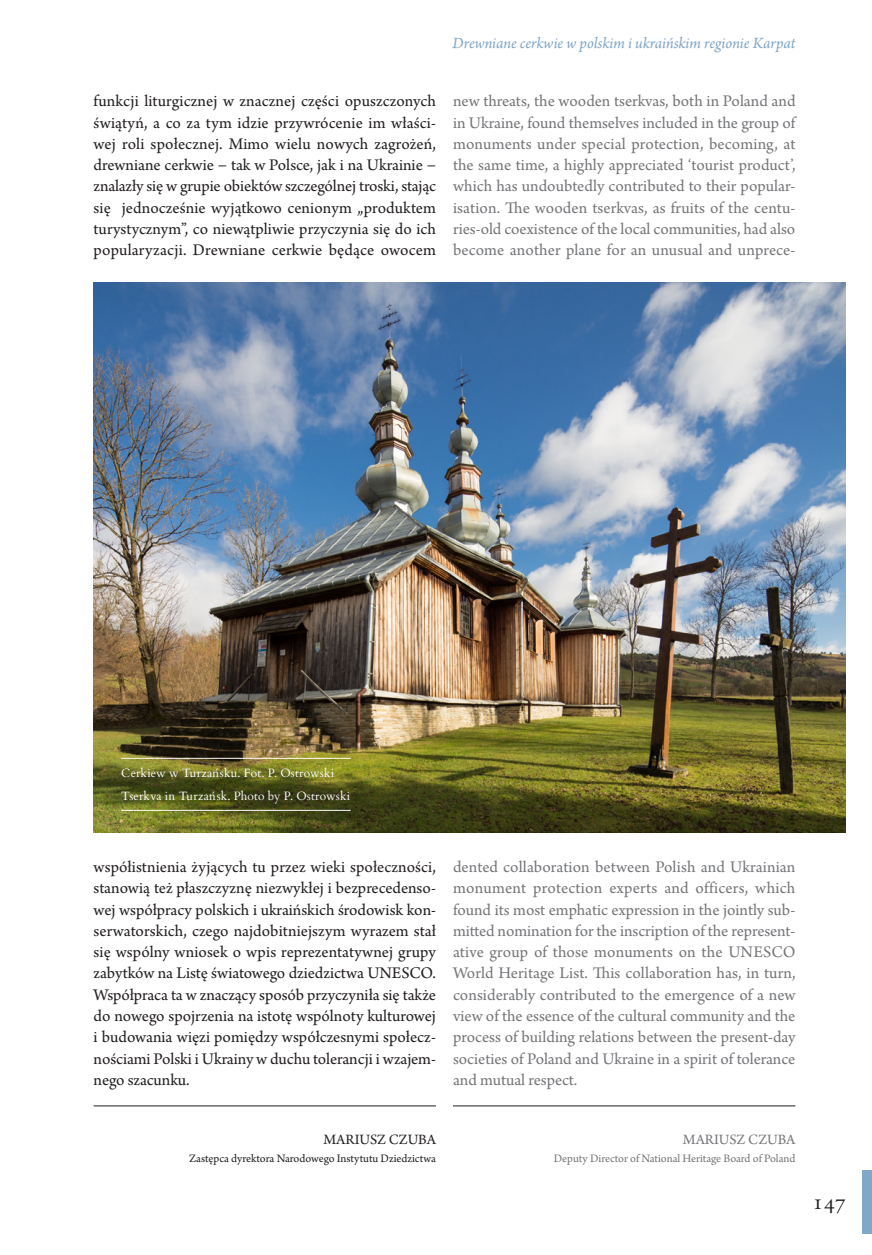
<style>
.page{position:relative;width:872px;height:1255px;background:#fff}
.page>*{position:absolute;margin:0;border:0;box-sizing:border-box;transform-origin:0 0}
.t1{font:22.5px "Adobe Garamond Pro";color:#231f20}
.t2{font:17.1px/21.3px "Arno Pro";color:#757679;text-align:justify}
.Styl_akapitowy_1{font:17.1px/21.3px "Arno Pro";color:#231f20;text-align:justify}
.t3{font:italic 16.5px "Arno Pro";letter-spacing:-.005em;color:#80a6c8}
.Styl_akapitowy_1-2{font:15px "Arno Pro";color:#757679}
.Styl_akapitowy_1-3{font:15px "Arno Pro";color:#231f20}
.Styl_akapitowy_3{font:12px "Cardo";letter-spacing:.01em;color:#fff}
.Styl_akapitowy_1-4{font:12px "Arno Pro";color:#231f20}
.Styl_akapitowy_1-5{font:12px "Arno Pro";letter-spacing:-.005em;color:#757679}
</style>
<div class="page">
<div style="left:862px;top:1170px;width:10px;height:63px;background:#80a6c8"></div>
<hr style="left:453px;top:1105px;width:342px;height:1px;background:#231f20">
<hr style="left:94px;top:1105px;width:342px;height:1px;background:#231f20">
<img style="left:94px;top:282px;width:751px;height:550px">
<hr style="left:121px;top:758px;width:230px;height:1px;background:#fff">
<hr style="left:121px;top:810px;width:230px;height:1px;background:#fff">
<p class="t3" style="left:452px;top:34px;width:344px">Drewniane cerkwie w polskim i ukraińskim regionie Karpat</p>
<p class="t3" style="left:677px;top:34px;width:119px">Auschw tz Birkenau</p>
<p class="Styl_akapitowy_1" style="left:94px;top:91px;width:344px">funkcji liturgicznej w znacznej części opuszczonych świątyń, a co za tym idzie przywrócenie im właści&shy;wej roli społecznej. Mimo wielu nowych zagrożeń, drewniane cerkwie − tak w Polsce, jak i na Ukrainie − znalazły się w grupie obiektów szczególnej troski, stając się jednocześnie wyjątkowo cenionym „produktem turystycznym”, co niewątpliwie przyczynia się do ich popularyzacji. Drewniane cerkwie będące owocem</p>
<p class="t2" style="left:453px;top:91px;width:344px">new threats, the wooden tserkvas, both in Poland and in Ukraine, found themselves included in the group of monuments under special protection, becoming, at the same time, a highly appreciated ‘tourist product’, which has undoubtedly contributed to their popular&shy;isation. The wooden tserkvas, as fruits of the centu&shy;ries-old coexistence of the local communities, had also become another plane for an unusual and unprece-</p>
<p class="Styl_akapitowy_3" style="left:121px;top:762px;width:214px">Cerkiew w Turzańsku. Fot. P. Ostrowski</p>
<p class="Styl_akapitowy_3" style="left:121px;top:786px;width:230px">Tserkva in Turzańsk. Photo by P. Ostrowski</p>
<p class="Styl_akapitowy_1" style="left:94px;top:857px;width:344px">współistnienia żyjących tu przez wieki społeczności, stanowią też płaszczyznę niezwykłej i bezprecedenso&shy;wej współpracy polskich i ukraińskich środowisk kon&shy;serwatorskich, czego najdobitniejszym wyrazem stał się wspólny wniosek o wpis reprezentatywnej grupy zabytków na Listę światowego dziedzictwa UNESCO.<br>Współpraca ta w znaczący sposób przyczyniła się także do nowego spojrzenia na istotę wspólnoty kulturowej i budowania więzi pomiędzy współczesnymi społecz&shy;nościami Polski i Ukrainy w duchu tolerancji i wzajem&shy;nego szacunku.</p>
<p class="t2" style="left:453px;top:857px;width:344px">dented collaboration between Polish and Ukrainian monument protection experts and officers, which found its most emphatic expression in the jointly sub&shy;mitted nomination for the inscription of the represent&shy;ative group of those monuments on the UNESCO World Heritage List. This collaboration has, in turn, considerably contributed to the emergence of a new view of the essence of the cultural community and the process of building relations between the present-day societies of Poland and Ukraine in a spirit of tolerance and mutual respect.</p>
<p class="Styl_akapitowy_1-3" style="left:323px;top:1130px;width:114px">MARIUSZ CZUBA</p>
<p class="Styl_akapitowy_1-4" style="left:189px;top:1151px;width:248px">Zastępca dyrektora Narodowego Instytutu Dziedzictwa</p>
<p class="Styl_akapitowy_1-2" style="left:682px;top:1130px;width:114px">MARIUSZ CZUBA</p>
<p class="Styl_akapitowy_1-5" style="left:554px;top:1151px;width:243px">Deputy Director of National Heritage Board of Poland</p>
<h1 class="t1" style="left:812px;top:1187px;width:35px">147</h1>
</div>
